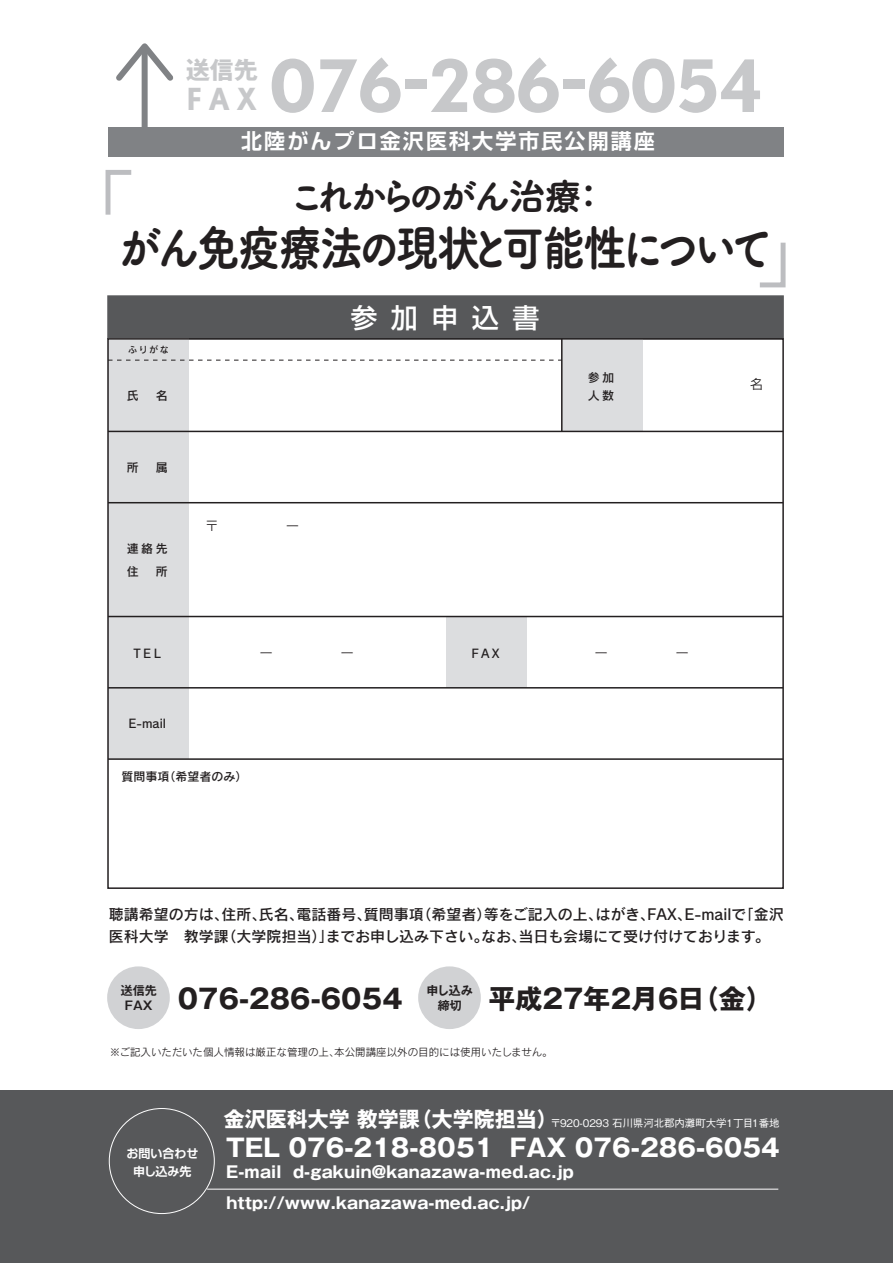
<style>
.page{position:relative;width:893px;height:1263px;background:#fff}
.page>*{position:absolute;margin:0;border:0;box-sizing:border-box;transform-origin:0 0}
.t1{font:700 72px "Nobel";color:#c7c8ca}
.t2{font:48.9px "Tsuku A Rd Gothic Std E";letter-spacing:-.11em;color:#231f20;scale:.88 1}
.t3{font:37.2px "Tsuku A Rd Gothic Std E";letter-spacing:-.125em;color:#231f20}
.t4{font:700 30.45px "Nobel";color:#c7c8ca}
.t5{font:700 27px "Gothic MB101 Pro";letter-spacing:-.06em;color:#231f20}
.t6{font:700 27px "Gothic MB101 Pro";letter-spacing:-.24em;color:#231f20}
.t7{font:500 27px "Shin Go Pro";letter-spacing:.5em;color:#fff}
.t8{font:700 24.6px "Gothic MB101 Pro";color:#fff}
.t9{font:700 23.85px "Gothic MB101 Pro";color:#c7c8ca}
.t10{font:700 21px "Shin Go Pro De";letter-spacing:.1em;color:#fff}
.t11{font:700 16.05px/31.2px "Gothic MB101 Pro";letter-spacing:.015em;color:#fff}
.t12{font:15px/22.5px "Rodin Pro DB";color:#231f20}
.t13{font:13.5px "Rodin Pro M";color:#231f20}
.t14{font:12px/18px "Rodin Pro DB";color:#231f20}
.t15{font:700 12px/15px "Gothic MB101 Pro De";color:#231f20;text-align:center}
.t16{font:700 12px/18px "Shin Go Pro De";color:#fff;text-align:center}
.t17{font:10.5px "Rodin Pro M";color:#231f20}
.t18{font:500 10.5px "Gothic BBB Pro";letter-spacing:-.01em;color:#fff}
.t19{font:9px "Rodin Pro DB";color:#231f20}
.s1{font-family:"Gothic MB101 Pro";font-weight:700;font-size:21px}
</style>
<div class="page">
<svg style="left:116px;top:43px;width:57px;height:43px"></svg>
<div style="left:142px;top:50px;width:6px;height:87px;background:#808285"></div>
<div style="left:107px;top:966px;width:63px;height:63px;background:#d1d2d4;border-radius:50%"></div>
<div style="left:107px;top:295px;width:677px;height:44px;background:#57585a;border:2px solid #57585a"></div>
<div style="left:108px;top:127px;width:675px;height:30px;background:#808285"></div>
<div style="left:0;top:1090px;width:893px;height:173px;background:#57585a"></div>
<div style="left:108px;top:339px;width:81px;height:420px;background:#dcdddf"></div>
<div style="left:446px;top:616px;width:81px;height:72px;background:#dcdddf"></div>
<div style="left:562px;top:339px;width:81px;height:92px;background:#dcdddf"></div>
<svg style="left:110px;top:360px;width:451px;height:1px"></svg>
<hr style="left:108px;top:431px;width:675px;height:1px;background:#231f20">
<hr style="left:108px;top:502px;width:675px;height:1px;background:#231f20">
<hr style="left:108px;top:616px;width:675px;height:1px;background:#231f20">
<hr style="left:108px;top:687px;width:675px;height:1px;background:#231f20">
<hr style="left:108px;top:758px;width:675px;height:2px;background:#231f20">
<div style="left:418px;top:966px;width:63px;height:63px;background:#d1d2d4;border-radius:50%"></div>
<hr style="left:561px;top:339px;width:2px;height:92px;background:#231f20">
<hr style="left:207px;top:1189px;width:571px;height:1px;background:#fff">
<svg style="left:105px;top:170px;width:27px;height:45px"></svg>
<svg style="left:759px;top:242px;width:27px;height:46px"></svg>
<h3 class="t9" style="left:186px;top:50px;width:73px">送信先</h3>
<h3 class="t4" style="left:186px;top:81px;width:72px">FAX</h3>
<h1 class="t1" style="left:270px;top:43px;width:494px">076-286-6054</h1>
<h3 class="t10" style="left:241px;top:124px;width:415px">北陸がんプロ金沢医科大学市民公開講座</h3>
<h3 class="t3" style="left:288px;top:167px;width:320px">これからのがん治療：</h3>
<h2 class="t2" style="left:118px;top:209px;width:746px">がん免疫療法の現状と可能性について</h2>
<p class="t19" style="left:128px;top:344px;width:42px">ふりがな</p>
<p class="t14" style="left:127px;top:386px;width:42px">氏　名</p>
<p class="t14" style="left:127px;top:458px;width:42px">所　属</p>
<p class="t14" style="left:127px;top:537px;width:42px;line-height:22.5px">連絡先住　所</p>
<h3 class="t7" style="left:350px;top:296px;width:190px">参加申込書</h3>
<p class="t14" style="left:134px;top:644px;width:29px">TEL</p>
<p class="t14" style="left:472px;top:644px;width:30px">FAX</p>
<p class="t14" style="left:129px;top:714px;width:39px">E-mail</p>
<p class="t14" style="left:122px;top:767px;width:127px">質問事項（希望者のみ）</p>
<p class="t14" style="left:588px;top:368px;width:28px">参加人数</p>
<p class="t13" style="left:750px;top:375px;width:15px">名</p>
<p class="t12" style="left:109px;top:902px;width:676px">聴講希望の方は、住所、氏名、電話番号、質問事項（希望者）等をご記入の上、はがき、FAX、E-mailで「金沢医科大学　教学課（大学院担当）」までお申し込み下さい。なお、当日も会場にて受け付けております。</p>
<p class="t15" style="left:121px;top:981px;width:37px">送信先<br>FAX</p>
<p class="t15" style="left:427px;top:981px;width:48px">申し込み締切</p>
<h3 class="t6" style="left:174px;top:976px;width:233px">０７６-２８６-６０５４</h3>
<h3 class="t5" style="left:489px;top:976px;width:286px">平成27年２月６日（金）</h3>
<p class="t17" style="left:110px;top:1045px;width:444px">※ご記入いただいた個人情報は厳正な管理の上、本公開講座以外の目的には使用いたしません。</p>
<p class="t16" style="left:126px;top:1142px;width:73px">お問い合わせ申し込み先</p>
<p class="t18" style="left:224px;top:1114px;width:557px"><span class="s1">金沢医科大学 教学課（大学院担当）</span>〒920-0293 石川県河北郡内灘町大学１丁目1番地</p>
<h3 class="t8" style="left:226px;top:1127px;width:555px">TEL 076-218-8051 FAX 076-286-6054</h3>
<p class="t11" style="left:226px;top:1154px;width:349px">E-mail d-gakuin@kanazawa-med.ac.jp http://www.kanazawa-med.ac.jp/</p>
</div>
